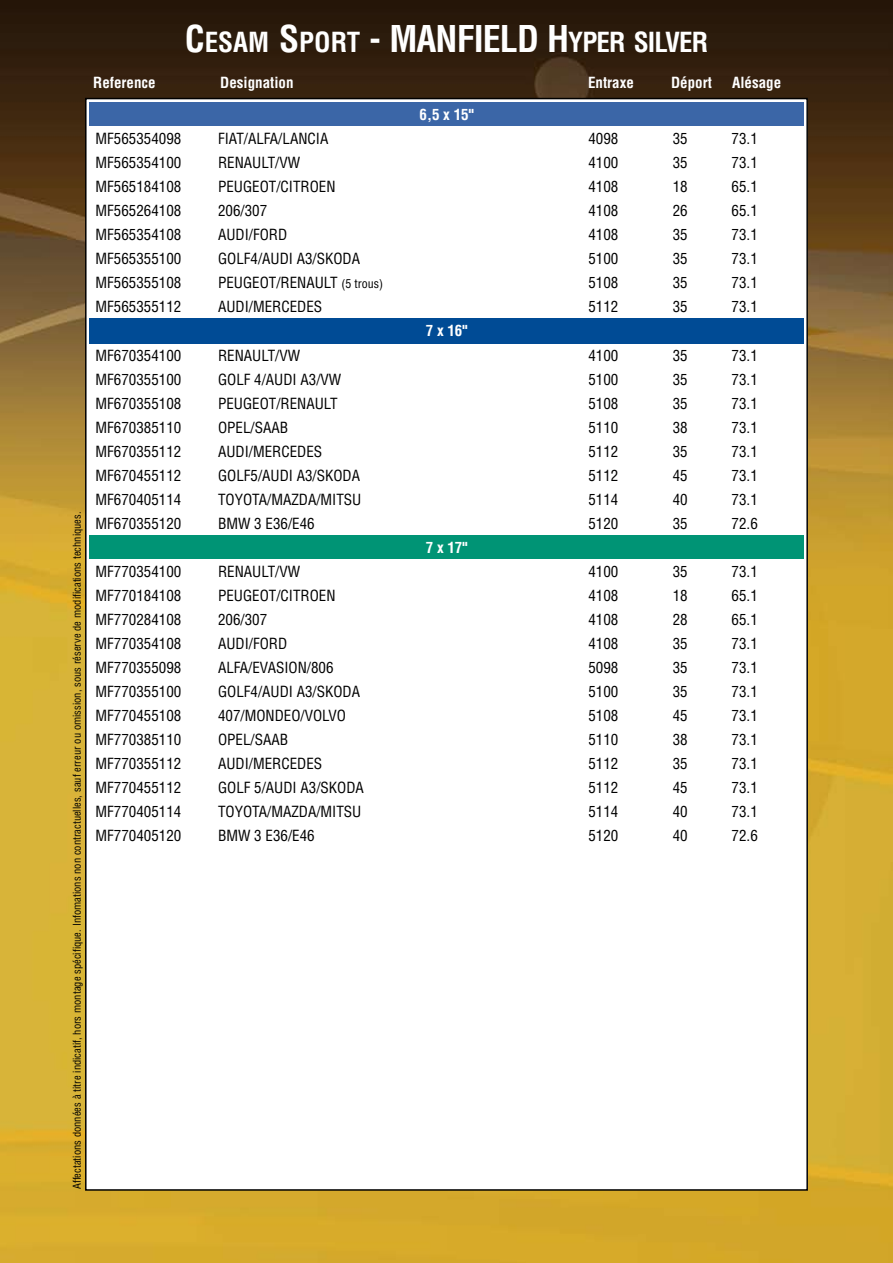
<style>
.page{position:relative;width:893px;height:1263px;background:#fff}
.page>*{position:absolute;margin:0;border:0;box-sizing:border-box;transform-origin:0 0}
.t1{font:700 condensed 27px "Helvetica";letter-spacing:-.015em;color:#fff}
.t2{font:condensed 15px "Helvetica";color:#000}
.t3{font:700 condensed 15px "Helvetica";color:#fff}
.t4{font:condensed 10.5px "Helvetica";color:#000}
.s1{font-size:36px}
.s2{font-size:12px}
</style>
<div class="page">
<img style="left:0;top:0;width:893px;height:1263px">
<div style="left:86px;top:99px;width:721px;height:1091px;background:#fff"></div>
<div style="left:90px;top:102px;width:714px;height:24px;background:#3b66a7"></div>
<div style="left:90px;top:318px;width:714px;height:25px;background:#004b95"></div>
<div style="left:90px;top:535px;width:714px;height:24px;background:#009475"></div>
<p class="t4" style="left:70px;top:1189px;width:679px;rotate:-90deg">Affectations données à titre indicatif, hors montage spécifique. Infomations non contractuelles, sauf erreur ou omission, sous réserve de modifications techniques.</p>
<h1 class="t1" style="left:185px;top:25px;width:227px"><span class="s1">C</span>esam <span class="s1">S</span>port <span class="s1">- MAN</span></h1>
<h1 class="t1" style="left:457px;top:25px;width:250px"><span class="s1">FIELD H</span>yper silver</h1>
<p class="t3" style="left:93px;top:73px;width:64px">Reference</p>
<p class="t3" style="left:220px;top:73px;width:75px">Designation</p>
<p class="t3" style="left:588px;top:73px;width:47px">Entraxe</p>
<p class="t3" style="left:671px;top:73px;width:42px">Déport</p>
<p class="t3" style="left:732px;top:73px;width:51px">Alésage</p>
<p class="t3" style="left:419px;top:105px;width:56px">6,5 x 15"</p>
<p class="t2" style="left:96px;top:129px;width:87px">MF565354098</p>
<p class="t2" style="left:218px;top:129px;width:112px">FIAT/ALFA/LANCIA</p>
<p class="t2" style="left:588px;top:129px;width:31px">4098</p>
<p class="t2" style="left:673px;top:129px;width:16px">35</p>
<p class="t2" style="left:732px;top:129px;width:28px">73.1</p>
<p class="t2" style="left:96px;top:153px;width:87px">MF565354100</p>
<p class="t2" style="left:218px;top:153px;width:84px">RENAULT/VW</p>
<p class="t2" style="left:588px;top:153px;width:31px">4100</p>
<p class="t2" style="left:673px;top:153px;width:16px">35</p>
<p class="t2" style="left:732px;top:153px;width:28px">73.1</p>
<p class="t2" style="left:96px;top:177px;width:87px">MF565184108</p>
<p class="t2" style="left:218px;top:177px;width:119px">PEUGEOT/CITROEN</p>
<p class="t2" style="left:588px;top:177px;width:31px">4108</p>
<p class="t2" style="left:673px;top:177px;width:16px">18</p>
<p class="t2" style="left:732px;top:177px;width:28px">65.1</p>
<p class="t2" style="left:96px;top:201px;width:87px">MF565264108</p>
<p class="t2" style="left:218px;top:201px;width:51px">206/307</p>
<p class="t2" style="left:588px;top:201px;width:31px">4108</p>
<p class="t2" style="left:673px;top:201px;width:16px">26</p>
<p class="t2" style="left:732px;top:201px;width:28px">65.1</p>
<p class="t2" style="left:96px;top:225px;width:87px">MF565354108</p>
<p class="t2" style="left:218px;top:225px;width:71px">AUDI/FORD</p>
<p class="t2" style="left:588px;top:225px;width:31px">4108</p>
<p class="t2" style="left:673px;top:225px;width:16px">35</p>
<p class="t2" style="left:732px;top:225px;width:28px">73.1</p>
<p class="t2" style="left:96px;top:249px;width:87px">MF565355100</p>
<p class="t2" style="left:218px;top:249px;width:144px">GOLF4/AUDI A3/SKODA</p>
<p class="t2" style="left:588px;top:249px;width:31px">5100</p>
<p class="t2" style="left:673px;top:249px;width:16px">35</p>
<p class="t2" style="left:732px;top:249px;width:28px">73.1</p>
<p class="t2" style="left:96px;top:273px;width:87px">MF565355108</p>
<p class="t2" style="left:218px;top:273px;width:167px">PEUGEOT/RENAULT <span class="s2">(5 trous)</span></p>
<p class="t2" style="left:588px;top:273px;width:31px">5108</p>
<p class="t2" style="left:673px;top:273px;width:16px">35</p>
<p class="t2" style="left:732px;top:273px;width:28px">73.1</p>
<p class="t2" style="left:96px;top:297px;width:87px">MF565355112</p>
<p class="t2" style="left:218px;top:297px;width:106px">AUDI/MERCEDES</p>
<p class="t2" style="left:588px;top:297px;width:31px">5112</p>
<p class="t2" style="left:673px;top:297px;width:16px">35</p>
<p class="t2" style="left:732px;top:297px;width:28px">73.1</p>
<p class="t3" style="left:426px;top:321px;width:43px">7 x 16"</p>
<p class="t2" style="left:96px;top:346px;width:87px">MF670354100</p>
<p class="t2" style="left:218px;top:346px;width:84px">RENAULT/VW</p>
<p class="t2" style="left:588px;top:346px;width:31px">4100</p>
<p class="t2" style="left:673px;top:346px;width:16px">35</p>
<p class="t2" style="left:732px;top:346px;width:28px">73.1</p>
<p class="t2" style="left:96px;top:370px;width:87px">MF670355100</p>
<p class="t2" style="left:218px;top:370px;width:125px">GOLF 4/AUDI A3/VW</p>
<p class="t2" style="left:588px;top:370px;width:31px">5100</p>
<p class="t2" style="left:673px;top:370px;width:16px">35</p>
<p class="t2" style="left:732px;top:370px;width:28px">73.1</p>
<p class="t2" style="left:96px;top:394px;width:87px">MF670355108</p>
<p class="t2" style="left:218px;top:394px;width:121px">PEUGEOT/RENAULT</p>
<p class="t2" style="left:588px;top:394px;width:31px">5108</p>
<p class="t2" style="left:673px;top:394px;width:16px">35</p>
<p class="t2" style="left:732px;top:394px;width:28px">73.1</p>
<p class="t2" style="left:96px;top:418px;width:87px">MF670385110</p>
<p class="t2" style="left:218px;top:418px;width:72px">OPEL/SAAB</p>
<p class="t2" style="left:588px;top:418px;width:31px">5110</p>
<p class="t2" style="left:673px;top:418px;width:16px">38</p>
<p class="t2" style="left:732px;top:418px;width:28px">73.1</p>
<p class="t2" style="left:96px;top:442px;width:87px">MF670355112</p>
<p class="t2" style="left:218px;top:442px;width:106px">AUDI/MERCEDES</p>
<p class="t2" style="left:588px;top:442px;width:31px">5112</p>
<p class="t2" style="left:673px;top:442px;width:16px">35</p>
<p class="t2" style="left:732px;top:442px;width:28px">73.1</p>
<p class="t2" style="left:96px;top:466px;width:87px">MF670455112</p>
<p class="t2" style="left:218px;top:466px;width:144px">GOLF5/AUDI A3/SKODA</p>
<p class="t2" style="left:588px;top:466px;width:31px">5112</p>
<p class="t2" style="left:673px;top:466px;width:16px">45</p>
<p class="t2" style="left:732px;top:466px;width:28px">73.1</p>
<p class="t2" style="left:96px;top:490px;width:87px">MF670405114</p>
<p class="t2" style="left:218px;top:490px;width:145px">TOYOTA/MAZDA/MITSU</p>
<p class="t2" style="left:588px;top:490px;width:31px">5114</p>
<p class="t2" style="left:673px;top:490px;width:16px">40</p>
<p class="t2" style="left:732px;top:490px;width:28px">73.1</p>
<p class="t2" style="left:96px;top:514px;width:87px">MF670355120</p>
<p class="t2" style="left:218px;top:514px;width:98px">BMW 3 E36/E46</p>
<p class="t2" style="left:588px;top:514px;width:31px">5120</p>
<p class="t2" style="left:673px;top:514px;width:16px">35</p>
<p class="t2" style="left:732px;top:514px;width:28px">72.6</p>
<p class="t3" style="left:426px;top:538px;width:43px">7 x 17"</p>
<p class="t2" style="left:96px;top:562px;width:87px">MF770354100</p>
<p class="t2" style="left:218px;top:562px;width:84px">RENAULT/VW</p>
<p class="t2" style="left:588px;top:562px;width:31px">4100</p>
<p class="t2" style="left:673px;top:562px;width:16px">35</p>
<p class="t2" style="left:732px;top:562px;width:28px">73.1</p>
<p class="t2" style="left:96px;top:586px;width:87px">MF770184108</p>
<p class="t2" style="left:218px;top:586px;width:119px">PEUGEOT/CITROEN</p>
<p class="t2" style="left:588px;top:586px;width:31px">4108</p>
<p class="t2" style="left:673px;top:586px;width:16px">18</p>
<p class="t2" style="left:732px;top:586px;width:28px">65.1</p>
<p class="t2" style="left:96px;top:610px;width:87px">MF770284108</p>
<p class="t2" style="left:218px;top:610px;width:51px">206/307</p>
<p class="t2" style="left:588px;top:610px;width:31px">4108</p>
<p class="t2" style="left:673px;top:610px;width:16px">28</p>
<p class="t2" style="left:732px;top:610px;width:28px">65.1</p>
<p class="t2" style="left:96px;top:634px;width:87px">MF770354108</p>
<p class="t2" style="left:218px;top:634px;width:71px">AUDI/FORD</p>
<p class="t2" style="left:588px;top:634px;width:31px">4108</p>
<p class="t2" style="left:673px;top:634px;width:16px">35</p>
<p class="t2" style="left:732px;top:634px;width:28px">73.1</p>
<p class="t2" style="left:96px;top:658px;width:87px">MF770355098</p>
<p class="t2" style="left:218px;top:658px;width:117px">ALFA/EVASION/806</p>
<p class="t2" style="left:588px;top:658px;width:31px">5098</p>
<p class="t2" style="left:673px;top:658px;width:16px">35</p>
<p class="t2" style="left:732px;top:658px;width:28px">73.1</p>
<p class="t2" style="left:96px;top:682px;width:87px">MF770355100</p>
<p class="t2" style="left:218px;top:682px;width:144px">GOLF4/AUDI A3/SKODA</p>
<p class="t2" style="left:588px;top:682px;width:31px">5100</p>
<p class="t2" style="left:673px;top:682px;width:16px">35</p>
<p class="t2" style="left:732px;top:682px;width:28px">73.1</p>
<p class="t2" style="left:96px;top:706px;width:87px">MF770455108</p>
<p class="t2" style="left:218px;top:706px;width:130px">407/MONDEO/VOLVO</p>
<p class="t2" style="left:588px;top:706px;width:31px">5108</p>
<p class="t2" style="left:673px;top:706px;width:16px">45</p>
<p class="t2" style="left:732px;top:706px;width:28px">73.1</p>
<p class="t2" style="left:96px;top:730px;width:87px">MF770385110</p>
<p class="t2" style="left:218px;top:730px;width:72px">OPEL/SAAB</p>
<p class="t2" style="left:588px;top:730px;width:31px">5110</p>
<p class="t2" style="left:673px;top:730px;width:16px">38</p>
<p class="t2" style="left:732px;top:730px;width:28px">73.1</p>
<p class="t2" style="left:96px;top:754px;width:87px">MF770355112</p>
<p class="t2" style="left:218px;top:754px;width:106px">AUDI/MERCEDES</p>
<p class="t2" style="left:588px;top:754px;width:31px">5112</p>
<p class="t2" style="left:673px;top:754px;width:16px">35</p>
<p class="t2" style="left:732px;top:754px;width:28px">73.1</p>
<p class="t2" style="left:96px;top:778px;width:87px">MF770455112</p>
<p class="t2" style="left:218px;top:778px;width:147px">GOLF 5/AUDI A3/SKODA</p>
<p class="t2" style="left:588px;top:778px;width:31px">5112</p>
<p class="t2" style="left:673px;top:778px;width:16px">45</p>
<p class="t2" style="left:732px;top:778px;width:28px">73.1</p>
<p class="t2" style="left:96px;top:802px;width:87px">MF770405114</p>
<p class="t2" style="left:218px;top:802px;width:145px">TOYOTA/MAZDA/MITSU</p>
<p class="t2" style="left:588px;top:802px;width:31px">5114</p>
<p class="t2" style="left:673px;top:802px;width:16px">40</p>
<p class="t2" style="left:732px;top:802px;width:28px">73.1</p>
<p class="t2" style="left:96px;top:826px;width:87px">MF770405120</p>
<p class="t2" style="left:218px;top:826px;width:98px">BMW 3 E36/E46</p>
<p class="t2" style="left:588px;top:826px;width:31px">5120</p>
<p class="t2" style="left:673px;top:826px;width:16px">40</p>
<p class="t2" style="left:732px;top:826px;width:28px">72.6</p>
</div>
